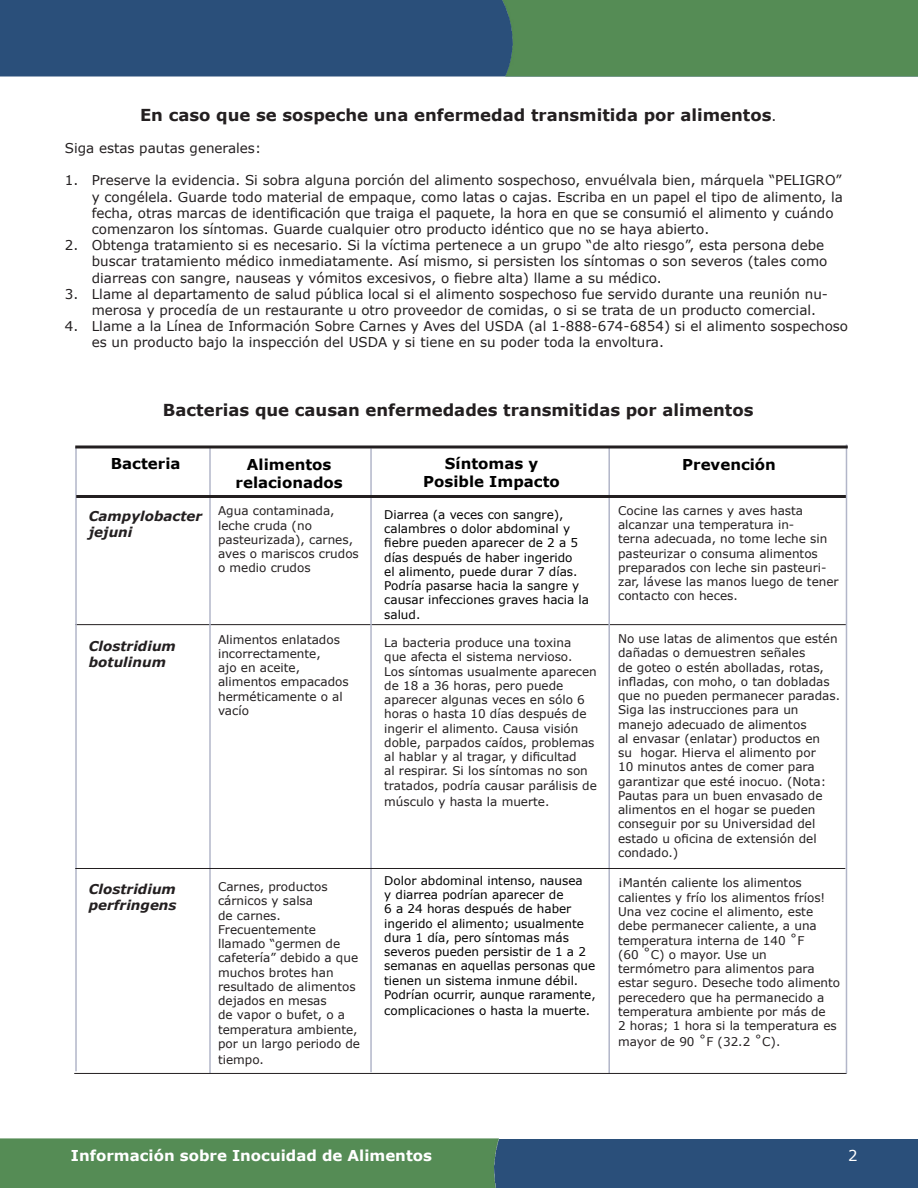
<style>
.page{position:relative;width:918px;height:1188px;background:#fff}
.page>*{position:absolute;margin:0;border:0;box-sizing:border-box;transform-origin:0 0}
.t1{font:700 16.5px "Verdana";color:#231f20}
.t2{font:700 15px/18px "Verdana";color:#000;text-align:center}
.t3{font:700 15px "Verdana";color:#fff}
.t4{font:15px "Verdana";color:#fff}
.t5{font:13.5px/16.2px "Verdana";color:#231f20}
.t6{font:italic 700 13.5px/16.2px "Verdana";color:#231f20}
.t7{font:12px/14.2px "Verdana";color:#231f20}
.t8{font:12px/14.2px "Verdana";color:#000}
.s1{font-weight:400;font-size:13.5px}
</style>
<div class="page">
<div style="left:0;top:0;width:502px;height:76px;background:#2a4f7a"></div>
<div style="left:502px;top:0;width:416px;height:76px;background:#558c55"></div>
<div style="left:499px;top:1139px;width:419px;height:49px;background:#2a4f7a"></div>
<div style="left:0;top:1138px;width:499px;height:50px;background:#558c55"></div>
<hr style="left:75px;top:624px;width:771px;height:1px;background:#231f20">
<hr style="left:209px;top:446px;width:2px;height:627px;background:#b2b6c9">
<hr style="left:75px;top:447px;width:2px;height:624px;background:#b2b6c9">
<hr style="left:608px;top:446px;width:2px;height:627px;background:#b2b6c9">
<hr style="left:370px;top:448px;width:2px;height:624px;background:#b2b6c9">
<hr style="left:74px;top:1073px;width:773px;height:1px;background:#231f20">
<hr style="left:846px;top:444px;width:1px;height:629px;background:#b2b6c9">
<hr style="left:75px;top:868px;width:770px;height:1px;background:#231f20">
<hr style="left:75px;top:445px;width:773px;height:3px;background:#231f20">
<hr style="left:76px;top:495px;width:770px;height:3px;background:#231f20">
<p class="t1" style="left:140px;top:104px;width:638px">En caso que se sospeche una enfermedad transmitida por alimentos<span class="s1">.</span></p>
<p class="t5" style="left:65px;top:140px;width:198px">Siga estas pautas generales:</p>
<p class="t5" style="left:92px;top:172px;width:753px;text-indent:-27px">1. Preserve la evidencia. Si sobra alguna porción del alimento sospechoso, envuélvala bien, márquela “PELIGRO” y congélela. Guarde todo material de empaque, como latas o cajas. Escriba en un papel el tipo de alimento, la fecha, otras marcas de identificación que traiga el paquete, la hora en que se consumió el alimento y cuándo comenzaron los síntomas. Guarde cualquier otro producto idéntico que no se haya abierto.</p>
<p class="t5" style="left:92px;top:237px;width:737px;text-indent:-27px">2. Obtenga tratamiento si es necesario. Si la víctima pertenece a un grupo “de alto riesgo”, esta persona debe buscar tratamiento médico inmediatamente. Así mismo, si persisten los síntomas o son severos (tales como diarreas con sangre, nauseas y vómitos excesivos, o fiebre alta) llame a su médico.</p>
<p class="t5" style="left:92px;top:285px;width:738px;text-indent:-27px">3. Llame al departamento de salud pública local si el alimento sospechoso fue servido durante una reunión nu&shy;merosa y procedía de un restaurante u otro proveedor de comidas, o si se trata de un producto comercial.</p>
<p class="t5" style="left:92px;top:318px;width:758px;text-indent:-27px">4. Llame a la Línea de Información Sobre Carnes y Aves del USDA (al 1-888-674-6854) si el alimento sospechoso es un producto bajo la inspección del USDA y si tiene en su poder toda la envoltura.</p>
<p class="t1" style="left:163px;top:399px;width:592px">Bacterias que causan enfermedades transmitidas por alimentos</p>
<p class="t2" style="left:111px;top:454px;width:71px">Bacteria</p>
<p class="t2" style="left:445px;top:454px;width:95px">Síntomas y</p>
<p class="t2" style="left:423px;top:472px;width:138px">Posible Impacto</p>
<p class="t8" style="left:384px;top:507px;width:206px">Diarrea (a veces con sangre), calambres o dolor abdominal y fiebre pueden aparecer de 2 a 5 días después de haber ingerido<br>el alimento, puede durar 7 días.<br>Podría pasarse hacia la sangre y causar infecciones graves hacia la salud.</p>
<p class="t7" style="left:384px;top:635px;width:214px">La bacteria produce una toxina<br>que afecta el sistema nervioso.<br>Los síntomas usualmente aparecen de 18 a 36 horas, pero puede aparecer algunas veces en sólo 6 horas o hasta 10 días después de ingerir el alimento. Causa visión doble, parpados caídos, problemas al hablar y al tragar, y dificultad<br>al respirar. Si los síntomas no son tratados, podría causar parálisis de</p>
<p class="t7" style="left:384px;top:794px;width:167px">músculo y hasta la muerte.</p>
<p class="t2" style="left:682px;top:455px;width:95px">Prevención</p>
<p class="t7" style="left:618px;top:503px;width:222px">Cocine las carnes y aves hasta alcanzar una temperatura in-<br>terna adecuada, no tome leche sin pasteurizar o consuma alimentos preparados con leche sin pasteuri&shy;zar, lávese las manos luego de tener contacto con heces.</p>
<p class="t7" style="left:618px;top:631px;width:224px">No use latas de alimentos que estén dañadas o demuestren señales<br>de goteo o estén abolladas, rotas, infladas, con moho, o tan dobladas que no pueden permanecer paradas.</p>
<p class="t7" style="left:618px;top:702px;width:210px">Siga las instrucciones para un manejo adecuado de alimentos<br>al envasar (enlatar) productos en su hogar. Hierva el alimento por<br>10 minutos antes de comer para garantizar que esté inocuo. (Nota:<br>Pautas para un buen envasado de alimentos en el hogar se pueden conseguir por su Universidad del estado u oficina de extensión del condado.)</p>
<p class="t7" style="left:618px;top:876px;width:209px">¡Mantén caliente los alimentos calientes y frío los alimentos fríos!<br>Una vez cocine el alimento, este debe permanecer caliente, a una temperatura interna de 140 ˚F</p>
<p class="t7" style="left:618px;top:947px;width:224px">(60 ˚C) o mayor. Use un termómetro para alimentos para estar seguro. Deseche todo alimento perecedero que ha permanecido a temperatura ambiente por más de<br>2 horas; 1 hora si la temperatura es</p>
<p class="t7" style="left:618px;top:1034px;width:164px">mayor de 90 ˚F (32.2 ˚C).</p>
<p class="t2" style="left:236px;top:455px;width:109px">Alimentos relacionados</p>
<p class="t7" style="left:218px;top:503px;width:142px">Agua contaminada, leche cruda (no pasteurizada), carnes, aves o mariscos crudos o medio crudos</p>
<p class="t6" style="left:89px;top:507px;width:115px">Campylobacter</p>
<p class="t6" style="left:89px;top:524px;width:45px">jejuni</p>
<p class="t7" style="left:218px;top:632px;width:132px">Alimentos enlatados incorrectamente,<br>ajo en aceite, alimentos empacados herméticamente o al vacío</p>
<p class="t6" style="left:89px;top:637px;width:89px">Clostridium botulinum</p>
<p class="t8" style="left:384px;top:873px;width:213px">Dolor abdominal intenso, nausea<br>y diarrea podrían aparecer de<br>6 a 24 horas después de haber ingerido el alimento; usualmente dura 1 día, pero síntomas más severos pueden persistir de 1 a 2 semanas en aquellas personas que tienen un sistema inmune débil.<br>Podrían ocurrir, aunque raramente,</p>
<p class="t8" style="left:384px;top:1003px;width:208px">complicaciones o hasta la muerte.</p>
<p class="t7" style="left:218px;top:879px;width:144px">Carnes, productos cárnicos y salsa<br>de carnes.<br>Frecuentemente llamado “germen de cafetería” debido a que muchos brotes han resultado de alimentos dejados en mesas<br>de vapor o bufet, o a temperatura ambiente, por un largo periodo de</p>
<p class="t7" style="left:218px;top:1052px;width:47px">tiempo.</p>
<p class="t6" style="left:89px;top:880px;width:89px">Clostridium perfringens</p>
<p class="t3" style="left:71px;top:1146px;width:363px">Información sobre Inocuidad de Alimentos</p>
<p class="t4" style="left:848px;top:1146px;width:11px">2</p>
</div>
